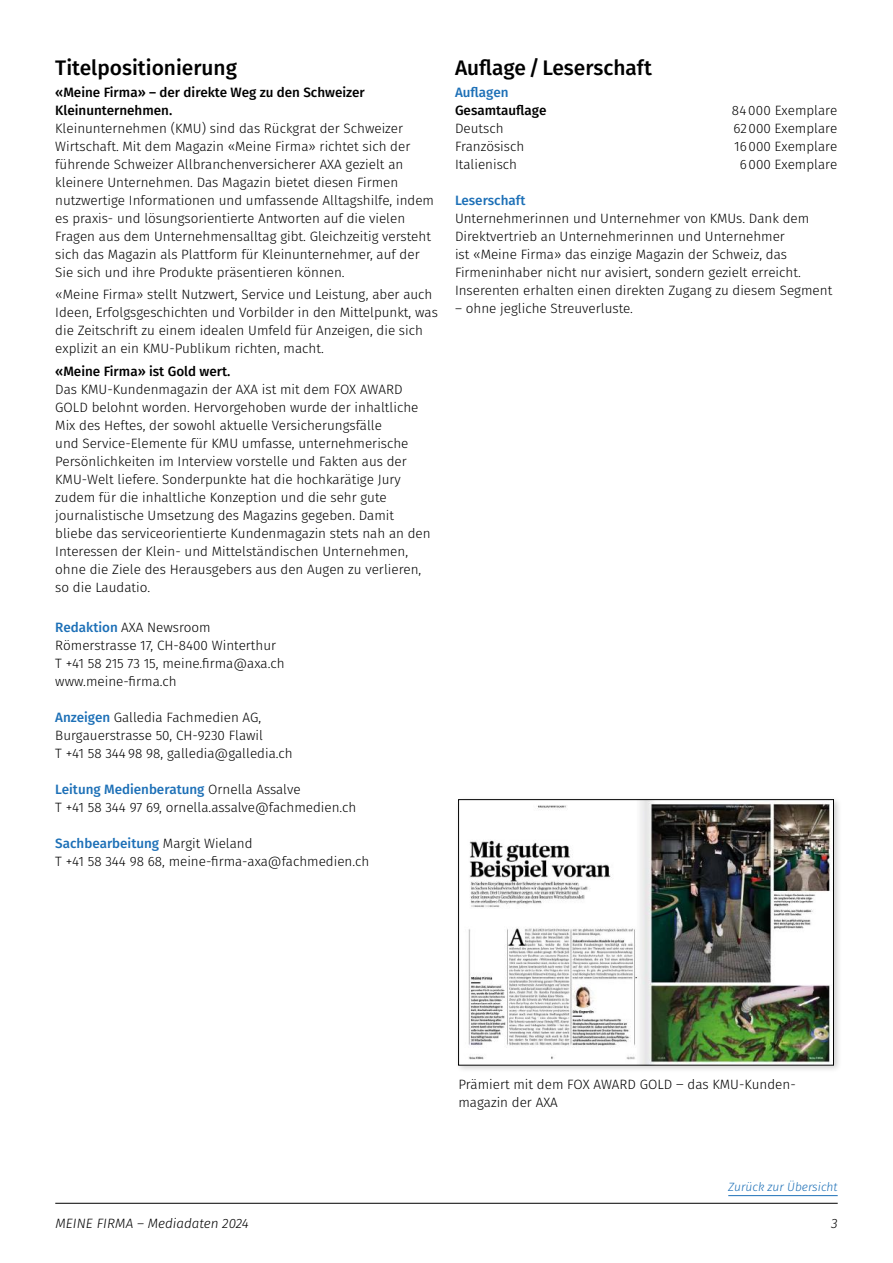
<style>
.page{position:relative;width:893px;height:1263px;background:#fff}
.page>*{position:absolute;margin:0;border:0;box-sizing:border-box;transform-origin:0 0}
.t1{font:500 21px "Fira Sans";color:#000}
.t2{font:300 13.5px/18px "Fira Sans";color:#000}
.t3{font:500 13.5px/18px "Fira Sans";color:#000}
.t4{font:italic 300 13.5px "Fira Sans";color:#000}
.t5{font:500 13.5px "Fira Sans";color:#1d70b7}
.t6{font:italic 300 12px "Fira Sans";color:#1d70b7}
.s1{font-weight:500;color:#1d70b7}
</style>
<div class="page">
<hr style="left:55px;top:1203px;width:783px;height:1px;background:#000">
<hr style="left:728px;top:1195px;width:110px;height:1px;background:#1d70b7">
<div style="left:455px;top:795px;width:387px;height:279px;background:#000;opacity:.2"></div>
<img style="left:460px;top:801px;width:372px;height:262px">
<div style="left:458px;top:799px;width:376px;height:266px;border:1px solid #000"></div>
<h1 class="t1" style="left:55px;top:51px;width:183px">Titelpositionierung</h1>
<p class="t3" style="left:55px;top:83px;width:311px">«Meine Firma» – der direkte Weg zu den Schweizer<br>Kleinunternehmen.</p>
<p class="t2" style="left:55px;top:119px;width:380px">Kleinunternehmen (KMU) sind das Rückgrat der Schweizer Wirtschaft. Mit dem Magazin «Meine Firma» richtet sich der führende Schweizer Allbranchenversicherer AXA gezielt an kleinere Unternehmen. Das Magazin bietet diesen Firmen nutzwertige Informationen und umfassende Alltagshilfe, indem es praxis- und lösungsorientierte Antworten auf die vielen Fragen aus dem Unternehmensalltag gibt. Gleichzeitig versteht sich das Magazin als Plattform für Kleinunternehmer, auf der Sie sich und ihre Produkte präsentieren können.</p>
<p class="t2" style="left:55px;top:286px;width:384px">«Meine Firma» stellt Nutzwert, Service und Leistung, aber auch Ideen, Erfolgsgeschichten und Vorbilder in den Mittelpunkt, was die Zeitschrift zu einem idealen Umfeld für Anzeigen, die sich explizit an ein KMU-Publikum richten, macht.</p>
<p class="t3" style="left:55px;top:361px;width:177px">«Meine Firma» ist Gold wert.</p>
<p class="t2" style="left:55px;top:380px;width:377px">Das KMU-Kundenmagazin der AXA ist mit dem FOX AWARD GOLD belohnt worden. Hervorgehoben wurde der inhaltliche Mix des Heftes, der sowohl aktuelle Versicherungsfälle<br>und Service-Elemente für KMU umfasse, unternehmerische Persönlichkeiten im Interview vorstelle und Fakten aus der KMU-Welt liefere. Sonderpunkte hat die hochkarätige Jury zudem für die inhaltliche Konzeption und die sehr gute journalistische Umsetzung des Magazins gegeben. Damit bliebe das serviceorientierte Kundenmagazin stets nah an den Interessen der Klein- und Mittelständischen Unternehmen, ohne die Ziele des Herausgebers aus den Augen zu verlieren, so die Laudatio.</p>
<p class="t2" style="left:55px;top:618px;width:231px"><span class="s1">Redaktion</span> AXA Newsroom<br>Römerstrasse 17, CH-8400 Winterthur<br>T +41 58 215 73 15, meine.firma@axa.ch www.meine-firma.ch</p>
<p class="t2" style="left:55px;top:708px;width:239px"><span class="s1">Anzeigen</span> Galledia Fachmedien AG,<br>Burgauerstrasse 50, CH-9230 Flawil<br>T +41 58 344 98 98, galledia@galledia.ch</p>
<p class="t2" style="left:55px;top:780px;width:303px"><span class="s1">Leitung Medienberatung</span> Ornella Assalve<br>T +41 58 344 97 69, ornella.assalve@fachmedien.ch</p>
<p class="t2" style="left:55px;top:834px;width:316px"><span class="s1">Sachbearbeitung</span> Margit Wieland<br>T +41 58 344 98 68, meine-firma-axa@fachmedien.ch</p>
<h1 class="t1" style="left:455px;top:51px;width:199px">Auflage/Leserschaft</h1>
<p class="t5" style="left:455px;top:82px;width:55px">Auflagen</p>
<p class="t3" style="left:455px;top:101px;width:93px">Gesamtauflage</p>
<p class="t2" style="left:732px;top:101px;width:107px">84000 Exemplare</p>
<p class="t2" style="left:455px;top:119px;width:50px">Deutsch</p>
<p class="t2" style="left:733px;top:119px;width:105px">62000 Exemplare</p>
<p class="t2" style="left:455px;top:137px;width:71px">Französisch</p>
<p class="t2" style="left:734px;top:137px;width:105px">16000 Exemplare</p>
<p class="t2" style="left:455px;top:155px;width:64px">Italienisch</p>
<p class="t2" style="left:740px;top:155px;width:99px">6000 Exemplare</p>
<p class="t5" style="left:455px;top:190px;width:72px">Leserschaft</p>
<p class="t2" style="left:455px;top:209px;width:379px">Unternehmerinnen und Unternehmer von KMUs. Dank dem Direktvertrieb an Unternehmerinnen und Unternehmer<br>ist «Meine Firma» das einzige Magazin der Schweiz, das Firmeninhaber nicht nur avisiert, sondern gezielt erreicht.<br>Inserenten erhalten einen direkten Zugang zu diesem Segment</p>
<p class="t2" style="left:455px;top:299px;width:180px">– ohne jegliche Streuverluste.</p>
<p class="t2" style="left:458px;top:1075px;width:339px">Prämiert mit dem FOX AWARD GOLD ‒ das KMU-Kunden&shy;magazin der AXA</p>
<p class="t6" style="left:728px;top:1178px;width:111px">Zurück zur Übersicht</p>
<p class="t4" style="left:55px;top:1213px;width:195px">MEINE FIRMA ― Mediadaten 2024</p>
<p class="t4" style="left:831px;top:1213px;width:8px">3</p>
</div>
